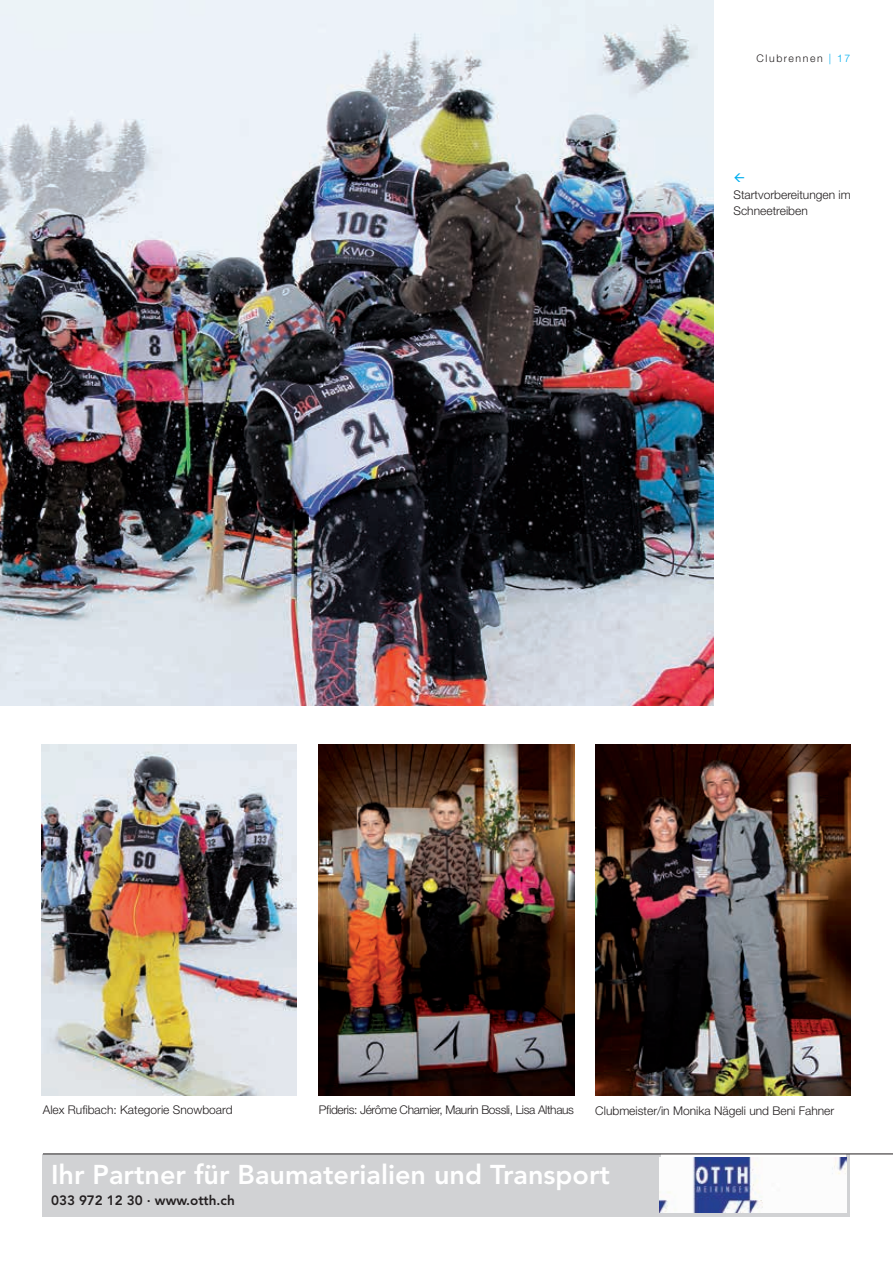
<style>
.page{position:relative;width:893px;height:1263px;background:#fff}
.page>*{position:absolute;margin:0;border:0;box-sizing:border-box;transform-origin:0 0}
.t1{font:800 27px "Avenir LT Std";color:#fff}
.t2{font:800 13.5px "Avenir LT Std";color:#231f20}
.t3{font:300 12px/16.5px "Helvetica Neue LT Std";color:#231f20}
.t4{font:300 12px "Helvetica Neue LT Std";letter-spacing:-.03em;color:#231f20}
.t5{font:300 10.5px "Helvetica Neue LT Std";letter-spacing:.15em;color:#231f20}
.s1{color:#00aeef}
</style>
<div class="page">
<img style="left:0;top:0;width:713px;height:706px">
<div style="left:42px;top:1154px;width:808px;height:63px;background:#d1d2d4"></div>
<div style="left:661px;top:1154px;width:185px;height:54px;background:#fff"></div>
<hr style="left:43px;top:1154px;width:850px;height:1px;background:#231f20">
<img style="left:595px;top:745px;width:255px;height:351px">
<img style="left:319px;top:745px;width:255px;height:351px">
<img style="left:42px;top:745px;width:255px;height:350px">
<img style="left:659px;top:1157px;width:188px;height:55px">
<p class="t5" style="left:757px;top:52px;width:95px">Clubrennen <span class="s1">| 17</span></p>
<p class="t3" style="left:733px;top:186px;width:119px">Startvorbereitungen im<br>Schneetreiben</p>
<p class="t3" style="left:43px;top:1101px;width:191px">Alex Rufibach: Kategorie Snowboard</p>
<p class="t4" style="left:319px;top:1103px;width:257px">Pfideris: Jérôme Charnier, Maurin Bossli, Lisa Althaus</p>
<p class="t3" style="left:595px;top:1102px;width:240px">Clubmeister/in Monika Nägeli und Beni Fahner</p>
<h1 class="t1" style="left:51px;top:1159px;width:560px">Ihr Partner für Baumaterialien und Transport</h1>
<p class="t2" style="left:51px;top:1192px;width:185px">033 972 12 30 · www.otth.ch</p>
</div>
